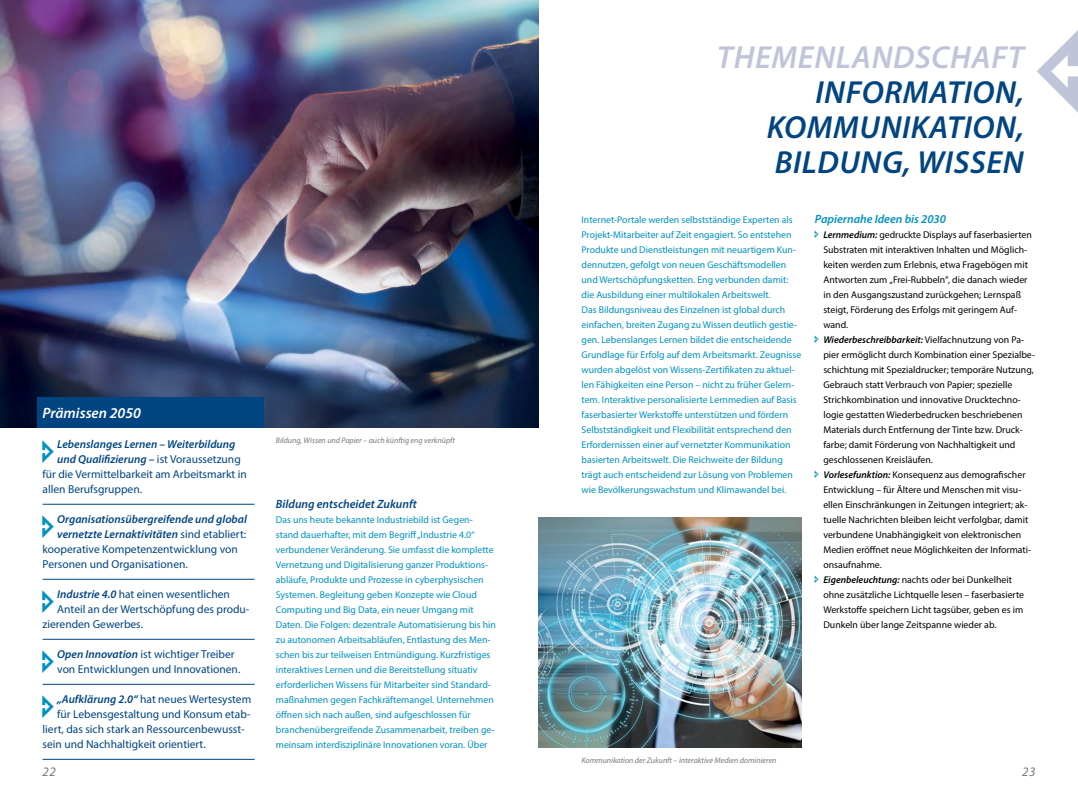
<style>
.page{position:relative;width:1078px;height:794px;background:#fff}
.page>*{position:absolute;margin:0;border:0;box-sizing:border-box;transform-origin:0 0}
.t1{font:italic 600 32px/35px "Myriad Pro";letter-spacing:.02em;color:#004581;text-align:justify}
.t2{font:italic 600 32px "Myriad Pro";letter-spacing:.02em;color:#c0c4d9}
.t3{font:italic 600 15px "Myriad Pro";color:#fff}
.t4{font:italic 13px "Myriad Pro";color:#737c74}
.t5{font:italic 600 12px "Myriad Pro";color:#004581}
.t6{font:italic 600 12px "Myriad Pro";color:#0091c0}
.t7{font:11.5px/15px "Myriad Pro";color:#004581}
.t8{font:italic 600 11.5px "Myriad Pro";color:#004581}
.t9{font:9.8px/15px "Myriad Pro";color:#0091c0}
.t10{font:9.8px/15px "Myriad Pro";color:#000}
.t11{font:italic 8px "Myriad Pro";color:#737c74}
.s1{font-weight:400;font-style:normal}
.s2{font-weight:600;font-style:italic}
</style>
<div class="page">
<img style="left:0;top:0;width:539px;height:428px">
<div style="left:37px;top:398px;width:226px;height:30px;background:#004581"></div>
<hr style="left:43px;top:504px;width:211px;height:1px;background:#004581">
<hr style="left:43px;top:579px;width:211px;height:1px;background:#004581">
<hr style="left:43px;top:639px;width:211px;height:1px;background:#004581">
<hr style="left:43px;top:684px;width:211px;height:1px;background:#004581">
<hr style="left:43px;top:759px;width:211px;height:1px;background:#004581">
<img style="left:539px;top:518px;width:262px;height:230px">
<svg style="left:1037px;top:31px;width:40px;height:81px"></svg>
<h2 class="t3" style="left:43px;top:403px;width:100px">Prämissen 2050</h2>
<p class="t8" style="left:57px;top:436px;width:180px">Lebenslanges Lernen – Weiterbildung</p>
<p class="t8" style="left:57px;top:451px;width:185px">und Qualifizierung – <span class="s1">ist Voraussetzung</span></p>
<p class="t7" style="left:43px;top:466px;width:206px">für die Vermittelbarkeit am Arbeitsmarkt in</p>
<p class="t7" style="left:43px;top:481px;width:101px">allen Berufsgruppen.</p>
<p class="t8" style="left:57px;top:511px;width:191px">Organisationsübergreifende und global</p>
<p class="t8" style="left:57px;top:526px;width:190px">vernetzte Lernaktivitäten <span class="s1">sind etabliert:</span></p>
<p class="t7" style="left:43px;top:541px;width:197px">kooperative Kompetenzentwicklung von</p>
<p class="t7" style="left:43px;top:556px;width:147px">Personen und Organisationen.</p>
<p class="t7" style="left:57px;top:586px;width:174px"><span class="s2">Industrie 4.0</span> hat einen wesentlichen</p>
<p class="t7" style="left:57px;top:601px;width:194px">Anteil an der Wertschöpfung des produ-</p>
<p class="t7" style="left:43px;top:616px;width:102px">zierenden Gewerbes.</p>
<p class="t7" style="left:57px;top:646px;width:184px"><span class="s2">Open Innovation</span> ist wichtiger Treiber von Entwicklungen und Innovationen.</p>
<p class="t7" style="left:57px;top:691px;width:195px"><span class="s2">„Aufklärung 2.0“</span> hat neues Wertesystem</p>
<p class="t7" style="left:57px;top:706px;width:195px">für Lebensgestaltung und Konsum etab-</p>
<p class="t7" style="left:43px;top:721px;width:204px">liert, das sich stark an Ressourcenbewusst-</p>
<p class="t7" style="left:43px;top:736px;width:165px">sein und Nachhaltigkeit orientiert.</p>
<p class="t11" style="left:276px;top:435px;width:181px">Bildung, Wissen und Papier – auch künftig eng verknüpft</p>
<p class="t5" style="left:276px;top:496px;width:142px">Bildung entscheidet Zukunft</p>
<p class="t9" style="left:276px;top:512px;width:221px">Das uns heute bekannte Industriebild ist Gegen&shy;stand dauerhafter, mit dem Begriff „Industrie 4.0“ verbundener Veränderung. Sie umfasst die komplette Vernetzung und Digitalisierung ganzer Produktions&shy;abläufe, Produkte und Prozesse in cyberphysischen Systemen. Begleitung geben Konzepte wie Cloud Computing und Big Data, ein neuer Umgang mit Daten. Die Folgen: dezentrale Automatisierung bis hin zu autonomen Arbeitsabläufen, Entlastung des Men&shy;schen bis zur teilweisen Entmündigung. Kurzfristiges interaktives Lernen und die Bereitstellung situativ erforderlichen Wissens für Mitarbeiter sind Standard&shy;maßnahmen gegen Fachkräftemangel. Unternehmen öffnen sich nach außen, sind aufgeschlossen für branchenübergreifende Zusammenarbeit, treiben ge&shy;meinsam interdisziplinäre Innovationen voran. Über</p>
<h1 class="t2" style="left:716px;top:36px;width:308px">THEMENLANDSCHAFT</h1>
<h1 class="t1" style="left:766px;top:73px;width:259px;text-indent:49px">INFORMATION, KOMMUNIKATION, BILDUNG, WISSEN</h1>
<p class="t6" style="left:814px;top:211px;width:133px">Papiernahe Ideen bis 2030</p>
<p class="t10" style="left:823px;top:227px;width:213px"><span class="s2">Lernmedium:</span> gedruckte Displays auf faserbasierten Substraten mit interaktiven Inhalten und Möglich&shy;keiten werden zum Erlebnis, etwa Fragebögen mit Antworten zum „Frei-Rubbeln”, die danach wieder in den Ausgangszustand zurückgehen; Lernspaß steigt, Förderung des Erfolgs mit geringem Auf&shy;wand.<br><span class="s2">Wiederbeschreibbarkeit:</span> Vielfachnutzung von Pa&shy;pier ermöglicht durch Kombination einer Spezialbe&shy;schichtung mit Spezialdrucker; temporäre Nutzung, Gebrauch statt Verbrauch von Papier; spezielle Strichkombination und innovative Drucktechno&shy;logie gestatten Wiederbedrucken beschriebenen Materials durch Entfernung der Tinte bzw. Druck&shy;farbe; damit Förderung von Nachhaltigkeit und geschlossenen Kreisläufen.<br><span class="s2">Vorlesefunktion:</span> Konsequenz aus demografischer Entwicklung – für Ältere und Menschen mit visu&shy;ellen Einschränkungen in Zeitungen integriert; ak&shy;tuelle Nachrichten bleiben leicht verfolgbar, damit verbundene Unabhängigkeit von elektronischen Medien eröffnet neue Möglichkeiten der Informati&shy;onsaufnahme.<br><span class="s2">Eigenbeleuchtung:</span> nachts oder bei Dunkelheit ohne zusätzliche Lichtquelle lesen – faserbasierte Werkstoffe speichern Licht tagsüber, geben es im Dunkeln über lange Zeitspanne wieder ab.</p>
<p class="t9" style="left:581px;top:212px;width:221px">Internet-Portale werden selbstständige Experten als Projekt-Mitarbeiter auf Zeit engagiert. So entstehen Produkte und Dienstleistungen mit neuartigem Kun&shy;dennutzen, gefolgt von neuen Geschäftsmodellen und Wertschöpfungsketten. Eng verbunden damit: die Ausbildung einer multilokalen Arbeitswelt.<br>Das Bildungsniveau des Einzelnen ist global durch einfachen, breiten Zugang zu Wissen deutlich gestie&shy;gen. Lebenslanges Lernen bildet die entscheidende Grundlage für Erfolg auf dem Arbeitsmarkt. Zeugnisse wurden abgelöst von Wissens-Zertifikaten zu aktuel&shy;len Fähigkeiten eine Person – nicht zu früher Gelern&shy;tem. Interaktive personalisierte Lernmedien auf Basis faserbasierter Werkstoffe unterstützen und fördern Selbstständigkeit und Flexibilität entsprechend den Erfordernissen einer auf vernetzter Kommunikation basierten Arbeitswelt. Die Reichweite der Bildung trägt auch entscheidend zur Lösung von Problemen wie Bevölkerungswachstum und Klimawandel bei.</p>
<p class="t11" style="left:581px;top:755px;width:196px">Kommunikation der Zukunft – interaktive Medien dominieren</p>
<h3 class="t4" style="left:43px;top:764px;width:15px">22</h3>
<h3 class="t4" style="left:1021px;top:764px;width:15px">23</h3>
</div>
